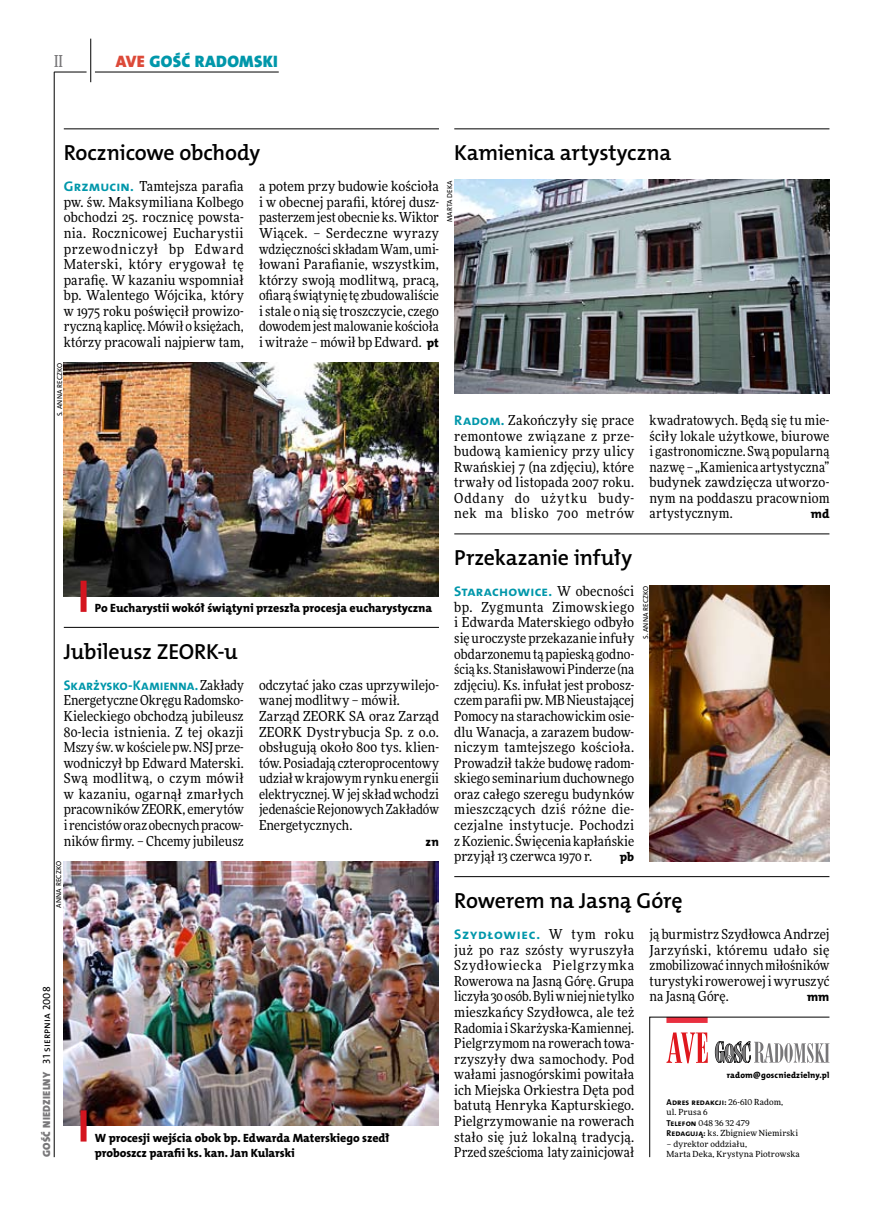
<style>
.page{position:relative;width:872px;height:1221px;background:#fff}
.page>*{position:absolute;margin:0;border:0;box-sizing:border-box;transform-origin:0 0}
.t1{font:21.9px "The Mix HP6 Se Bld";letter-spacing:-.01em;color:#000}
.t2{font:16.65px "The Mix HP9 Blk";letter-spacing:.02em;color:#0097aa}
.t3{font:500 16.5px "Freeday Narrow";color:#787779;scale:.9 1}
.t4{font:13.95px "The Mix HP7 Bld";letter-spacing:.005em;color:#0097aa}
.t5{font:13.95px "The Mix HP7 Bld";letter-spacing:.045em;color:#0097aa}
.t6{font:13.8px/15.6px "Freeday Narrow News";letter-spacing:.005em;color:#000;text-align:justify}
.t7{font:12.45px "The Mix HP8 Ex Bld";color:#000}
.t8{font:12px/15.6px "The Mix HP8 Ex Bld";letter-spacing:-.005em;color:#000}
.t9{font:10.5px "The Mix HP9 Blk";letter-spacing:.025em;color:#787779}
.t10{font:8.55px "The Mix HP7 Bld";letter-spacing:.005em;color:#000}
.t11{font:8.55px "The Mix HP8 Ex Bld";letter-spacing:.03em;color:#000}
.t12{font:8.4px/10.5px "Freeday News";letter-spacing:.02em;color:#000}
.t13{font:7.2px "The Mix HP5 Plain";letter-spacing:.015em;color:#000}
.s1{color:#dc4a39}
.s2{font-family:"The Mix HP7 Bld";font-size:13.95px;color:#0097aa}
.s3{font-family:"The Mix HP8 Ex Bld";font-size:12.45px}
.s4{font-family:"Freeday Narrow News";font-size:13.8px;color:#000}
.s5{font-family:"The Mix HP5 Plain";color:#000}
.s6{font-family:"Freeday News";font-size:8.4px}
.s7{font-family:"The Mix HP7 Bld";font-size:8.55px}
</style>
<div class="page">
<hr style="left:54px;top:72px;width:1px;height:1085px;background:#000">
<hr style="left:90px;top:39px;width:1px;height:43px;background:#000">
<hr style="left:54px;top:72px;width:33px;height:1px;background:#000">
<hr style="left:95px;top:72px;width:184px;height:1px;background:#000">
<svg style="left:649px;top:1016px;width:181px;height:141px"></svg>
<img style="left:454px;top:180px;width:375px;height:214px">
<img style="left:64px;top:362px;width:375px;height:234px">
<hr style="left:64px;top:129px;width:375px;height:1px;background:#000">
<div style="left:81px;top:580px;width:6px;height:32px;background:#d4151f"></div>
<hr style="left:454px;top:533px;width:375px;height:1px;background:#000">
<img style="left:649px;top:585px;width:180px;height:276px">
<hr style="left:454px;top:129px;width:375px;height:1px;background:#000">
<hr style="left:64px;top:627px;width:375px;height:1px;background:#000">
<hr style="left:454px;top:876px;width:375px;height:1px;background:#000">
<img style="left:64px;top:861px;width:375px;height:264px">
<div style="left:81px;top:1110px;width:6px;height:31px;background:#d4151f"></div>
<p class="t3" style="left:54px;top:50px;width:11px">II</p>
<p class="t2" style="left:116px;top:50px;width:164px"><span class="s1">AVE</span> GOŚĆ RADOMSKI</p>
<h1 class="t1" style="left:64px;top:139px;width:198px">Rocznicowe obchody</h1>
<p class="t6" style="left:64px;top:178px;width:181px"><span class="s2">Grzmucin.</span> Tamtejsza parafia pw. św. Maksymiliana Kolbego obchodzi 25. rocznicę powsta&shy;nia. Rocznicowej Eucharystii przewodniczył bp Edward Materski, który erygował tę parafię. W kazaniu wspomniał bp. Walentego Wójcika, który w 1975 roku poświęcił prowizo&shy;ryczną kaplicę. Mówił o księżach, którzy pracowali najpierw tam,</p>
<p class="t6" style="left:259px;top:178px;width:181px">a potem przy budowie kościoła i w obecnej parafii, której dusz&shy;pasterzem jest obecnie ks. Wiktor Wiącek. – Serdeczne wyrazy wdzięczności składam Wam, umi&shy;łowani Parafianie, wszystkim, którzy swoją modlitwą, pracą, ofiarą świątynię tę zbudowaliście istale o nią się troszczycie, czego dowodem jest malowanie kościoła i witraże – mówił bp Edward. <span class="s3">pt</span></p>
<p class="t13" style="left:55px;top:416px;width:55px;rotate:-90deg">s. Anna Reczko</p>
<h1 class="t1" style="left:454px;top:139px;width:218px">Kamienica artystyczna</h1>
<p class="t13" style="left:445px;top:222px;width:43px;rotate:-90deg">MARTA DEKA</p>
<p class="t6" style="left:454px;top:412px;width:181px"><span class="s2">Radom.</span> Zakończyły się prace remontowe związane z prze&shy;budową kamienicy przy ulicy Rwańskiej 7 (na zdjęciu), które trwały od listopada 2007 roku.<br>Oddany do użytku budy&shy;nek ma blisko 700 metrów</p>
<p class="t6" style="left:649px;top:412px;width:181px">kwadratowych. Będą się tu mie&shy;ściły lokale użytkowe, biurowe i gastronomiczne. Swą popularną nazwę – „Kamienica artystyczna” budynek zawdzięcza utworzo&shy;nym na poddaszu pracowniom artystycznym.</p>
<p class="t7" style="left:811px;top:506px;width:20px">md</p>
<p class="t8" style="left:95px;top:600px;width:339px">Po Eucharystii wokół świątyni przeszła procesja eucharystyczna</p>
<h1 class="t1" style="left:64px;top:637px;width:175px">Jubileusz ZEORK-u</h1>
<p class="t4" style="left:64px;top:676px;width:181px">Skarżysko-Kamienna. <span class="s4">Zakłady</span></p>
<p class="t6" style="left:64px;top:692px;width:181px">Energetyczne Okręgu Radomsko-Kieleckiego obchodzą jubileusz 80-lecia istnienia. Z tej okazji Mszy św. wkościele pw. NSJ prze&shy;wodniczył bp Edward Materski.<br>Swą modlitwą, o czym mówił w kazaniu, ogarnął zmarłych pracowników ZEORK, emerytów i rencistów oraz obecnych pracow&shy;ników firmy. – Chcemy jubileusz</p>
<p class="t13" style="left:54px;top:907px;width:47px;rotate:-90deg">ANNA rECZKO</p>
<p class="t6" style="left:259px;top:677px;width:181px;text-align:left">odczytać jako czas uprzywilejo&shy;wanej modlitwy – mówił.<br>Zarząd ZEORK SA oraz Zarząd<br>ZEORK Dystrybucja Sp. z o.o. obsługują około 800 tys. klien&shy;tów. Posiadają czteroprocentowy udział wkrajowym rynku energii elektrycznej. Wjej skład wchodzi jedenaście Rejonowych Zakładów<br>Energetycznych.</p>
<p class="t7" style="left:425px;top:833px;width:15px">zn</p>
<p class="t9" style="left:40px;top:1156px;width:172px;rotate:-90deg">GOŚĆ NIEDZIELNY <span class="s5">31 sierpnia 2008</span></p>
<p class="t8" style="left:95px;top:1129px;width:296px">W procesji wejścia obok bp. Edwarda Materskiego szedł proboszcz parafii ks. kan. Jan Kularski</p>
<h1 class="t1" style="left:454px;top:543px;width:179px">Przekazanie infuły</h1>
<p class="t4" style="left:454px;top:582px;width:181px">Starachowice. <span class="s4">W obecności</span></p>
<p class="t6" style="left:454px;top:599px;width:181px">bp. Zygmunta Zimowskiego i Edwarda Materskiego odbyło się uroczyste przekazanie infuły obdarzonemu tą papieską godno&shy;ścią ks. Stanisławowi Pinderze (na zdjęciu). Ks. infułat jest probosz&shy;czem parafii pw. MB Nieustającej Pomocy na starachowickim osie&shy;dlu Wanacja, a zarazem budow&shy;niczym tamtejszego kościoła.<br>Prowadził także budowę radom&shy;skiego seminarium duchownego oraz całego szeregu budynków mieszczących dziś różne die&shy;cezjalne instytucje. Pochodzi zKozienic. Święcenia kapłańskie przyjął 13 czerwca 1970 r.</p>
<p class="t7" style="left:620px;top:848px;width:16px">pb</p>
<p class="t13" style="left:641px;top:639px;width:55px;rotate:-90deg">s. Anna Reczko</p>
<h1 class="t1" style="left:454px;top:886px;width:230px">Rowerem na Jasną Górę</h1>
<p class="t5" style="left:454px;top:925px;width:181px">Szydłowiec. <span class="s4">W tym roku</span></p>
<p class="t6" style="left:454px;top:941px;width:181px">już po raz szósty wyruszyła Szydłowiecka Pielgrzymka Rowerowa na Jasną Górę. Grupa liczyła 30 osób. Byli wniej nie tylko mieszkańcy Szydłowca, ale też Radomia i Skarżyska-Kamiennej.<br>Pielgrzymom na rowerach towa&shy;rzyszyły dwa samochody. Pod wałami jasnogórskimi powitała ich Miejska Orkiestra Dęta pod batutą Henryka Kapturskiego.<br>Pielgrzymowanie na rowerach stało się już lokalną tradycją.<br>Przed sześcioma laty zainicjował</p>
<p class="t6" style="left:649px;top:926px;width:181px">ją burmistrz Szydłowca Andrzej Jarzyński, któremu udało się zmobilizować innych miłośników turystyki rowerowej i wyruszyć na Jasną Górę.</p>
<p class="t7" style="left:807px;top:989px;width:23px">mm</p>
<p class="t11" style="left:726px;top:1069px;width:104px">radom@goscniedzielny.pl</p>
<p class="t10" style="left:666px;top:1096px;width:118px">Adres redakcji: <span class="s6">26-610 Radom,</span></p>
<p class="t12" style="left:666px;top:1106px;width:133px">ul. Prusa 6<br><span class="s7">Telefon</span> 048 36 32 479<br><span class="s7">Redagują:</span> ks. Zbigniew Niemirski</p>
<p class="t12" style="left:666px;top:1138px;width:135px">– dyrektor oddziału,<br>Marta Deka, Krystyna Piotrowska</p>
</div>
